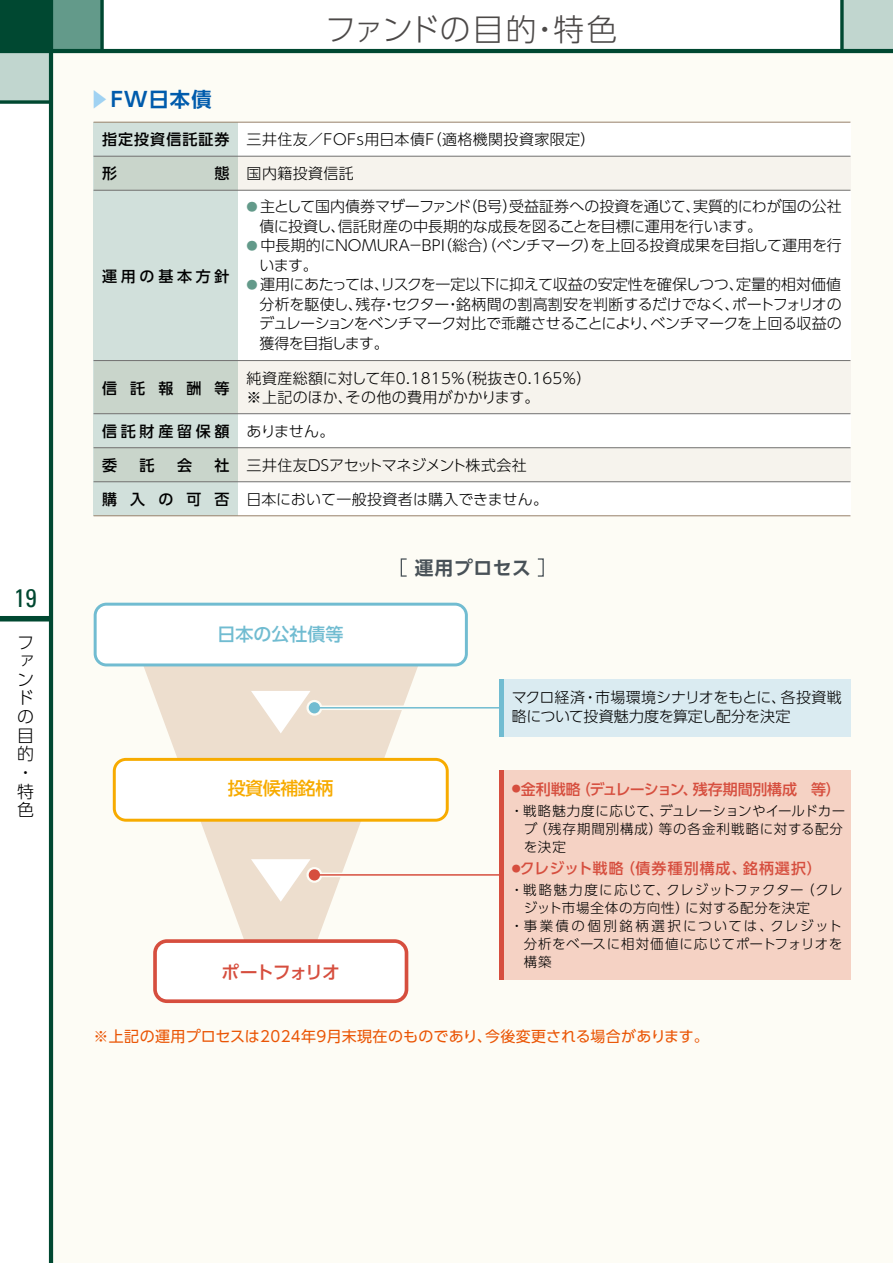
<style>
.page{position:relative;width:893px;height:1263px;background:#fff}
.page>*{position:absolute;margin:0;border:0;box-sizing:border-box;transform-origin:0 0}
.t1{font:300 30.75px "UD Shin Go Pro";letter-spacing:.005em;color:#4c4948}
.t2{font:condensed 25.5px "Univers LT Std";color:#004831}
.t3{font:700 20.25px "UD Shin Go Pro De";letter-spacing:.055em;color:#005bac}
.t4{font:700 18.75px "UD Shin Go Pro De";letter-spacing:.035em;color:#485157}
.t5{font:500 18px "UD Shin Go Pro";color:#71bcd1}
.t6{font:500 18px "UD Shin Go Pro";letter-spacing:-.07em;color:#d64e3e}
.t7{font:500 18px "UD Shin Go Pro";letter-spacing:-.025em;color:#f7ab00}
.t8{font:300 16.95px/18.6px "UD Shin Go Pro";color:#000}
.t9{font:300 15px/19.5px "UD Shin Go Pro";letter-spacing:-.01em;color:#000}
.t10{font:300 15px/19.5px "UD Shin Go Pro";letter-spacing:.025em;color:#000}
.t11{font:15px "UD Shin Go Pro";letter-spacing:.02em;color:#ea5504}
.t12{font:500 15px "UD Shin Go Pro";letter-spacing:.25em;color:#000}
.t13{font:500 15px "UD Shin Go Pro";letter-spacing:-.005em;color:#d64e3e}
.t14{font:300 15px "UD Shin Go Pro";letter-spacing:-.04em;color:#000}
.t15{font:500 15px "UD Shin Go Pro";letter-spacing:.065em;color:#d64e3e}
.t16{font:300 13.5px/18px "UD Shin Go Pro";letter-spacing:.055em;color:#000}
.t17{font:300 13.5px "UD Shin Go Pro";letter-spacing:.035em;color:#000}
.t18{font:300 13.5px "UD Shin Go Pro";letter-spacing:.155em;color:#000}
.s1{color:#a0d2f2}
.s2{font-weight:500}
.s3{font-size:11.25px;color:#639a8a}
.s4{font-weight:300}
.s5{font-size:9px}
.s6{font-weight:300;font-size:9px}
</style>
<div class="page">
<div style="left:51px;top:51px;width:842px;height:1212px;background:#fdfcf5"></div>
<div style="left:842px;top:0;width:51px;height:51px;background:#c1d6cf"></div>
<div style="left:0;top:0;width:51px;height:51px;background:#004831"></div>
<div style="left:0;top:51px;width:51px;height:51px;background:#c1d6cf"></div>
<div style="left:51px;top:0;width:51px;height:51px;background:#639a8a"></div>
<div style="left:0;top:616px;width:51px;height:5px;background:#004831"></div>
<hr style="left:49px;top:0;width:4px;height:1263px;background:#004831">
<hr style="left:0;top:49px;width:893px;height:4px;background:#004831">
<svg style="left:0;top:100px;width:49px;height:4px"></svg>
<svg style="left:100px;top:0;width:4px;height:49px"></svg>
<svg style="left:840px;top:0;width:4px;height:49px"></svg>
<div style="left:94px;top:122px;width:144px;height:394px;background:#d1e0db"></div>
<div style="left:238px;top:122px;width:612px;height:394px;background:#fff"></div>
<svg style="left:94px;top:157px;width:756px;height:33px;fill:#f6f3ed"></svg>
<svg style="left:94px;top:361px;width:756px;height:52px;fill:#f6f3ed"></svg>
<svg style="left:94px;top:448px;width:756px;height:33px;fill:#f6f3ed"></svg>
<hr style="left:94px;top:190px;width:756px;height:1px;background:#727171">
<hr style="left:94px;top:156px;width:756px;height:1px;background:#727171">
<hr style="left:94px;top:360px;width:756px;height:1px;background:#727171">
<hr style="left:94px;top:413px;width:756px;height:1px;background:#727171">
<hr style="left:94px;top:481px;width:756px;height:1px;background:#727171">
<hr style="left:94px;top:447px;width:756px;height:1px;background:#727171">
<hr style="left:94px;top:122px;width:756px;height:1px;background:#9d8771">
<hr style="left:94px;top:515px;width:756px;height:1px;background:#9d8771">
<div style="left:401px;top:558px;width:6px;height:19px;border:1px solid #485157"></div>
<div style="left:537px;top:558px;width:7px;height:19px;border:1px solid #485157"></div>
<svg style="left:132px;top:666px;width:298px;height:321px;fill:#eddece"></svg>
<svg style="left:251px;top:691px;width:60px;height:42px"></svg>
<svg style="left:94px;top:603px;width:374px;height:63px"></svg>
<svg style="left:251px;top:859px;width:60px;height:43px"></svg>
<svg style="left:113px;top:758px;width:336px;height:64px"></svg>
<hr style="left:314px;top:873px;width:231px;height:4px;background:#fdfcf5">
<div style="left:306px;top:867px;width:16px;height:16px;border:4px solid #fdfcf5;border-radius:50%"></div>
<hr style="left:314px;top:874px;width:231px;height:2px;background:#d64e3e">
<div style="left:309px;top:869px;width:11px;height:11px;background:#d64e3e;border-radius:50%"></div>
<div style="left:499px;top:770px;width:352px;height:210px;background:#f5d2c4"></div>
<hr style="left:499px;top:770px;width:4px;height:210px;background:#d64e3e">
<svg style="left:153px;top:939px;width:255px;height:64px"></svg>
<svg style="left:322px;top:705px;width:177px;height:5px"></svg>
<div style="left:306px;top:700px;width:16px;height:16px;border:4px solid #fdfcf5;border-radius:50%"></div>
<hr style="left:314px;top:707px;width:226px;height:1px;background:#71bcd1">
<div style="left:309px;top:702px;width:11px;height:11px;background:#71bcd1;border-radius:50%"></div>
<div style="left:499px;top:679px;width:352px;height:57px;background:#daebf1"></div>
<hr style="left:499px;top:679px;width:4px;height:57px;background:#71bcd1">
<h2 class="t2" style="left:14px;top:582px;width:24px">19</h2>
<p class="t8" style="left:17px;top:632px;width:18px">ファンドの目的・特色</p>
<h3 class="t3" style="left:89px;top:83px;width:124px"><span class="s1">▶</span>FW日本債</h3>
<h1 class="t1" style="left:325px;top:4px;width:294px">ファンドの目的・特色</h1>
<p class="t10" style="left:102px;top:129px;width:495px"><span class="s2">指定投資信託証券</span> 三井住友／FOFｓ用日本債F（適格機関投資家限定）</p>
<p class="t12" style="left:102px;top:161px;width:16px">形</p>
<p class="t10" style="left:215px;top:163px;width:141px"><span class="s2">態</span> 国内籍投資信託</p>
<p class="t12" style="left:102px;top:264px;width:129px">運用の基本方針</p>
<p class="t9" style="left:259px;top:196px;width:584px;text-indent:-13px"><span class="s3">●</span> 主として国内債券マザーファンド（Ｂ号）受益証券への投資を通じて、実質的にわが国の公社債に投資し、信託財産の中長期的な成長を図ることを目標に運用を行います。</p>
<p class="t9" style="left:259px;top:235px;width:584px;text-indent:-13px"><span class="s3">●</span> 中長期的にＮＯＭＵＲＡ－ＢＰＩ（総合）（ベンチマーク）を上回る投資成果を目指して運用を行います。</p>
<p class="t9" style="left:259px;top:274px;width:584px;text-align:justify;text-indent:-12px"><span class="s3">●</span> 運用にあたっては、リスクを一定以下に抑えて収益の安定性を確保しつつ、定量的相対価値分析を駆使し、残存・セクター・銘柄間の割高割安を判断するだけでなく、ポートフォリオのデュレーションをベンチマーク対比で乖離させることにより、ベンチマークを上回る収益の獲得を目指します。</p>
<p class="t12" style="left:102px;top:376px;width:129px">信託報酬等</p>
<p class="t10" style="left:247px;top:368px;width:346px">純資産総額に対して年0.1815％（税抜き0.165％）※上記のほか、その他の費用がかかります。</p>
<p class="t12" style="left:102px;top:419px;width:234px">信託財産留保額 <span class="s4">ありません。</span></p>
<p class="t12" style="left:102px;top:453px;width:16px">委</p>
<p class="t12" style="left:140px;top:453px;width:16px">託</p>
<p class="t12" style="left:177px;top:453px;width:16px">会</p>
<p class="t14" style="left:215px;top:453px;width:314px"><span class="s2">社</span> 三井住友ＤＳアセットマネジメント株式会社</p>
<p class="t9" style="left:102px;top:489px;width:448px"><span class="s2">購 入 の 可 否</span> 日本において一般投資者は購入できません。</p>
<p class="t5" style="left:218px;top:620px;width:127px">日本の公社債等</p>
<p class="t4" style="left:415px;top:552px;width:117px">運用プロセス</p>
<p class="t9" style="left:512px;top:687px;width:332px">マクロ経済・市場環境シナリオをもとに、各投資戦略について投資魅力度を算定し配分を決定</p>
<p class="t7" style="left:228px;top:773px;width:107px">投資候補銘柄</p>
<p class="t13" style="left:512px;top:777px;width:330px"><span class="s5">●</span>金利戦略（デュレーション、残存期間別構成　等）</p>
<p class="t16" style="left:524px;top:801px;width:323px;text-indent:-13px">・戦略魅力度に応じて、デュレーションやイールドカーブ（残存期間別構成）等の各金利戦略に対する配分を決定</p>
<p class="t15" style="left:512px;top:856px;width:312px"><span class="s6">●</span>クレジット戦略（債券種別構成、銘柄選択）</p>
<p class="t16" style="left:510px;top:880px;width:334px">・戦略魅力度に応じて、クレジットファクター（クレ</p>
<p class="t16" style="left:524px;top:898px;width:288px">ジット市場全体の方向性）に対する配分を決定</p>
<p class="t18" style="left:510px;top:915px;width:333px">・事業債の個別銘柄選択については、クレジット</p>
<p class="t17" style="left:524px;top:933px;width:320px">分析をベースに相対価値に応じてポートフォリオを</p>
<p class="t16" style="left:524px;top:952px;width:29px">構築</p>
<p class="t6" style="left:221px;top:958px;width:120px">ポートフォリオ</p>
<p class="t11" style="left:94px;top:1024px;width:617px">※上記の運用プロセスは2024年9月末現在のものであり、今後変更される場合があります。</p>
</div>
